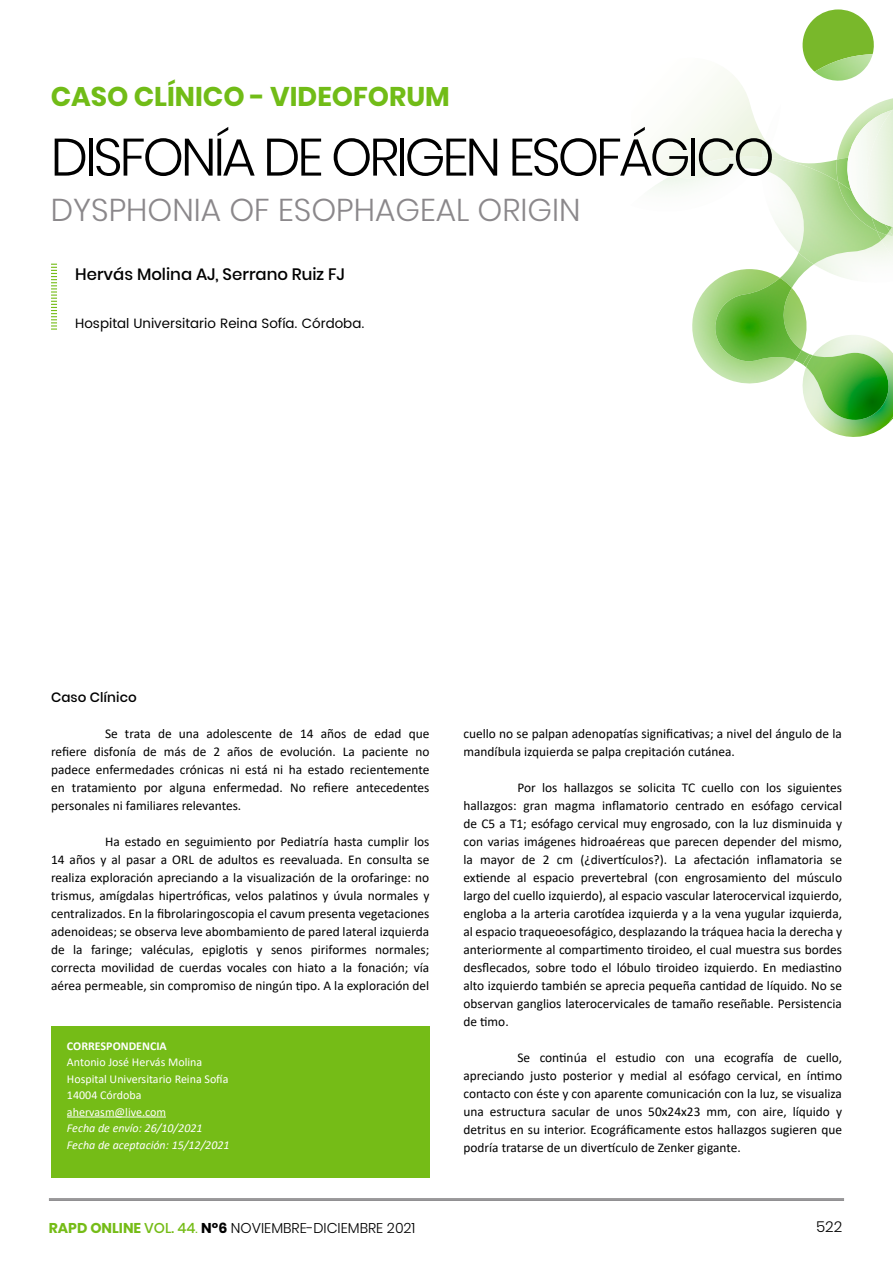
<style>
.page{position:relative;width:893px;height:1263px;background:#fff}
.page>*{position:absolute;margin:0;border:0;box-sizing:border-box;transform-origin:0 0}
.t1{font:300 52.5px "Poppins";letter-spacing:-.06em;color:#000}
.t2{font:300 31.5px "Poppins";color:#8b888b}
.t3{font:700 27px "Poppins";color:#71bc17}
.t4{font:500 16.5px "Poppins";color:#000}
.t5{font:300 15px "Poppins";color:#000}
.t6{font:300 14.25px "Poppins";color:#000}
.t7{font:13.5px "Poppins";color:#000}
.t8{font:500 13.5px "Poppins";letter-spacing:.005em;color:#000}
.t9{font:13.35px/18px "Calibri";color:#000;text-align:justify}
.t10{font:12px/16.5px "Calibri";color:#fff}
.t11{font:italic 12px/16.5px "Calibri";color:#fff}
.t12{font:700 12px "Calibri";color:#fff}
.s1{font-weight:700;color:#75bc17}
.s2{font-weight:500;color:#75bc17}
.s3{color:#75bc17}
.s4{font-weight:700}
</style>
<div class="page">
<hr style="left:49px;top:1199px;width:795px;height:1px;background:#5a585b">
<hr style="left:49px;top:1200px;width:795px;height:1px;background:#5a585b">
<img style="left:692px;top:269px;width:115px;height:115px">
<img style="left:715px;top:278px;width:86px;height:84px">
<img style="left:799px;top:335px;width:94px;height:102px">
<img style="left:806px;top:353px;width:84px;height:67px">
<svg style="left:652px;top:9px;width:222px;height:166px"></svg>
<img style="left:765px;top:105px;width:16px;height:35px">
<img style="left:762px;top:140px;width:75px;height:17px">
<img style="left:761px;top:258px;width:131px;height:25px">
<img style="left:761px;top:157px;width:120px;height:107px">
<img style="left:815px;top:54px;width:58px;height:29px">
<img style="left:837px;top:98px;width:56px;height:60px">
<img style="left:836px;top:158px;width:10px;height:33px">
<img style="left:838px;top:182px;width:34px;height:49px">
<img style="left:846px;top:110px;width:19px;height:107px">
<svg style="left:877px;top:227px;width:16px;height:13px"></svg>
<img style="left:872px;top:227px;width:18px;height:8px">
<img style="left:865px;top:110px;width:28px;height:117px">
<svg style="left:51px;top:264px;width:6px;height:66px"></svg>
<div style="left:51px;top:1026px;width:378px;height:152px;background:#75bc17"></div>
<hr style="left:67px;top:1116px;width:99px;height:1px;background:#fff">
<h3 class="t3" style="left:51px;top:81px;width:401px">CASO CLÍNICO - VIDEOFORUM</h3>
<h1 class="t1" style="left:51px;top:127px;width:725px">DISFONÍA DE ORIGEN ESOFÁGICO</h1>
<h2 class="t2" style="left:51px;top:191px;width:531px">DYSPHONIA OF ESOPHAGEAL ORIGIN</h2>
<p class="t4" style="left:75px;top:265px;width:271px">Hervás Molina AJ, Serrano Ruiz FJ</p>
<p class="t7" style="left:75px;top:314px;width:291px">Hospital Universitario Reina Sofía. Córdoba.</p>
<p class="t8" style="left:51px;top:689px;width:87px">Caso Clínico</p>
<p class="t9" style="left:51px;top:724px;width:380px;text-indent:54px">Se trata de una adolescente de 14 años de edad que refiere disfonía de más de 2 años de evolución. La paciente no padece enfermedades crónicas ni está ni ha estado recientemente en tratamiento por alguna enfermedad. No refiere antecedentes personales ni familiares relevantes.</p>
<p class="t9" style="left:51px;top:832px;width:380px;text-indent:54px">Ha estado en seguimiento por Pediatría hasta cumplir los 14 años y al pasar a ORL de adultos es reevaluada. En consulta se realiza exploración apreciando a la visualización de la orofaringe: no trismus, amígdalas hipertróficas, velos palatinos y úvula normales y centralizados. En la fibrolaringoscopia el cavum presenta vegetaciones adenoideas; se observa leve abombamiento de pared lateral izquierda de la faringe; valéculas, epiglotis y senos piriformes normales; correcta movilidad de cuerdas vocales con hiato a la fonación; vía aérea permeable, sin compromiso de ningún tipo. A la exploración del</p>
<p class="t12" style="left:67px;top:1037px;width:101px">CORRESPONDENCIA</p>
<p class="t10" style="left:67px;top:1053px;width:163px">Antonio José Hervás Molina<br>Hospital Universitario Reina Sofía<br>14004 Córdoba ahervasm@live.com</p>
<p class="t11" style="left:67px;top:1119px;width:164px">Fecha de envío: 26/10/2021<br>Fecha de aceptación: 15/12/2021</p>
<p class="t9" style="left:463px;top:724px;width:380px">cuello no se palpan adenopatías significativas; a nivel del ángulo de la mandíbula izquierda se palpa crepitación cutánea.</p>
<p class="t9" style="left:463px;top:778px;width:380px;text-indent:54px">Por los hallazgos se solicita TC cuello con los siguientes hallazgos: gran magma inflamatorio centrado en esófago cervical de C5 a T1; esófago cervical muy engrosado, con la luz disminuida y con varias imágenes hidroaéreas que parecen depender del mismo, la mayor de 2 cm (¿divertículos?). La afectación inflamatoria se extiende al espacio prevertebral (con engrosamiento del músculo largo del cuello izquierdo), al espacio vascular laterocervical izquierdo, engloba a la arteria carotídea izquierda y a la vena yugular izquierda, al espacio traqueoesofágico, desplazando la tráquea hacia la derecha y anteriormente al compartimento tiroideo, el cual muestra sus bordes desflecados, sobre todo el lóbulo tiroideo izquierdo. En mediastino alto izquierdo también se aprecia pequeña cantidad de líquido. No se observan ganglios laterocervicales de tamaño reseñable. Persistencia de timo.</p>
<p class="t9" style="left:463px;top:1048px;width:380px;text-indent:54px">Se continúa el estudio con una ecografía de cuello, apreciando justo posterior y medial al esófago cervical, en íntimo contacto con éste y con aparente comunicación con la luz, se visualiza una estructura sacular de unos 50x24x23 mm, con aire, líquido y detritus en su interior. Ecográficamente estos hallazgos sugieren que podría tratarse de un divertículo de Zenker gigante.</p>
<p class="t6" style="left:49px;top:1219px;width:368px"><span class="s1">RAPD ONLINE</span> <span class="s2">VOL. 44</span><span class="s3">.</span> <span class="s4">Nº6</span> NOVIEMBRE-DICIEMBRE 2021</p>
<p class="t5" style="left:816px;top:1218px;width:28px">522</p>
</div>
